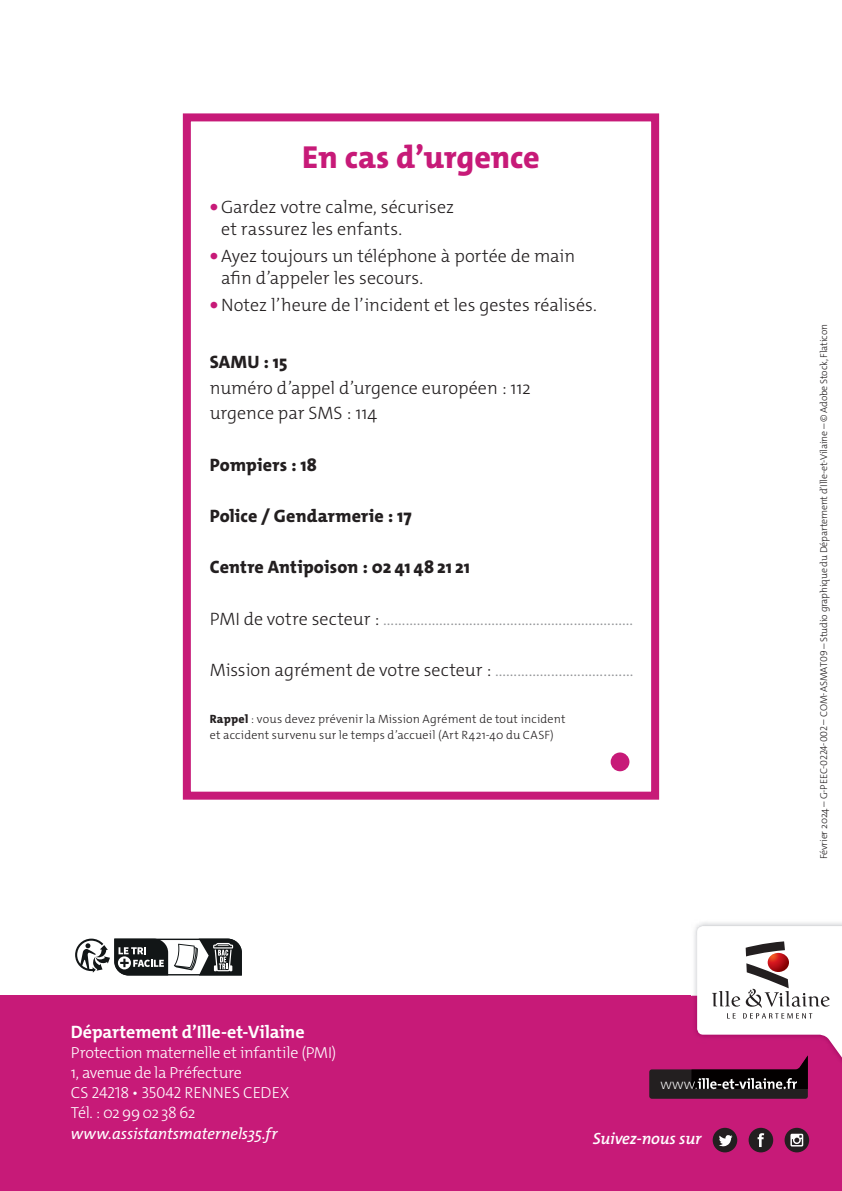
<style>
.page{position:relative;width:842px;height:1191px;background:#fff}
.page>*{position:absolute;margin:0;border:0;box-sizing:border-box;transform-origin:0 0}
.t1{font:800 32px "The Mix C4 s";color:#c71a78}
.t2{font:300 18px/21.6px "The Mix C4 s";color:#231f20}
.t3{font:800 18px "The Mix C4 s";letter-spacing:.005em;color:#231f20}
.t4{font:300 18px "The Mix C4 s";color:#939598}
.t5{font:700 18px "The Mix C4 s";letter-spacing:-.005em;color:#fff}
.t6{font:italic 600 16.4px "The Mix C4 s";letter-spacing:-.01em;color:#fff}
.t7{font:300 16px/20px "The Mix C4 s";letter-spacing:-.015em;color:#fff}
.t8{font:italic 16px "The Mix C4 s";letter-spacing:-.01em;color:#fff}
.t9{font:300 12px/16px "The Mix C4 s";letter-spacing:.015em;color:#231f20}
.t10{font:300 10px "The Mix C4 s";letter-spacing:-.02em;color:#231f20}
.s1{font-weight:800;font-size:20px;color:#c71a78}
.s2{color:#231f20}
.s3{color:#939598}
.s4{font-weight:800}
</style>
<div class="page">
<div style="left:183px;top:113px;width:476px;height:686px;border:8px solid #c71a78"></div>
<div style="left:0;top:995px;width:842px;height:196px;background:#c71a78"></div>
<div style="left:713px;top:1127px;width:24px;height:25px;background:#231f20;border-radius:50%"></div>
<svg style="left:719px;top:1135px;width:13px;height:11px"></svg>
<div style="left:749px;top:1127px;width:24px;height:25px;background:#231f20;border-radius:50%"></div>
<svg style="left:757px;top:1133px;width:7px;height:14px"></svg>
<svg style="left:784px;top:1127px;width:25px;height:25px"></svg>
<svg style="left:790px;top:1133px;width:13px;height:13px"></svg>
<svg style="left:649px;top:926px;width:193px;height:172px"></svg>
<svg style="left:75px;top:938px;width:167px;height:38px"></svg>
<div style="left:611px;top:752px;width:18px;height:19px;background:#c71a78;border-radius:50%"></div>
<h1 class="t1" style="left:302px;top:137px;width:239px">En cas d’urgence</h1>
<p class="t2" style="left:221px;top:196px;width:234px;text-indent:-11px"><span class="s1">•</span> Gardez votre calme, sécurisez et rassurez les enfants.</p>
<p class="t2" style="left:221px;top:245px;width:356px;text-indent:-11px"><span class="s1">•</span> Ayez toujours un téléphone à portée de main afin d’appeler les secours.</p>
<p class="t2" style="left:210px;top:294px;width:389px"><span class="s1">•</span> Notez l’heure de l’incident et les gestes réalisés.</p>
<p class="t3" style="left:210px;top:350px;width:79px">SAMU : 15</p>
<p class="t2" style="left:210px;top:375px;width:323px;line-height:25.6px">numéro d’appel d’urgence européen : 112 urgence par SMS : 114</p>
<p class="t3" style="left:210px;top:453px;width:109px">Pompiers : 18</p>
<p class="t3" style="left:210px;top:504px;width:203px">Police / Gendarmerie : 17</p>
<p class="t3" style="left:210px;top:555px;width:262px">Centre Antipoison : 02 41 48 21 21</p>
<p class="t4" style="left:210px;top:607px;width:425px"><span class="s2">PMI de votre secteur :</span> …………………………………………………….……</p>
<p class="t2" style="left:210px;top:659px;width:425px">Mission agrément de votre secteur : <span class="s3">……………..………….….…</span></p>
<p class="t9" style="left:210px;top:711px;width:357px"><span class="s4">Rappel</span> : vous devez prévenir la Mission Agrément de tout incident et accident survenu sur le temps d’accueil (Art R421-40 du CASF)</p>
<p class="t5" style="left:71px;top:1020px;width:235px">Département d’Ille-et-Vilaine</p>
<p class="t7" style="left:71px;top:1042px;width:267px">Protection maternelle et infantile (PMI)<br>1, avenue de la Préfecture<br>CS 24218 • 35042 RENNES CEDEX<br>Tél. : 02 99 02 38 62</p>
<p class="t8" style="left:71px;top:1123px;width:208px">www.assistantsmaternels35.fr</p>
<p class="t6" style="left:593px;top:1128px;width:110px">Suivez-nous sur</p>
<p class="t10" style="left:817px;top:859px;width:536px;rotate:-90deg">Février 2024 – G-PEEC-0224-002 – COM-ASMAT09 – Studio graphique du Département d’Ille-et-Vilaine – © Adobe Stock, Flaticon</p>
</div>
